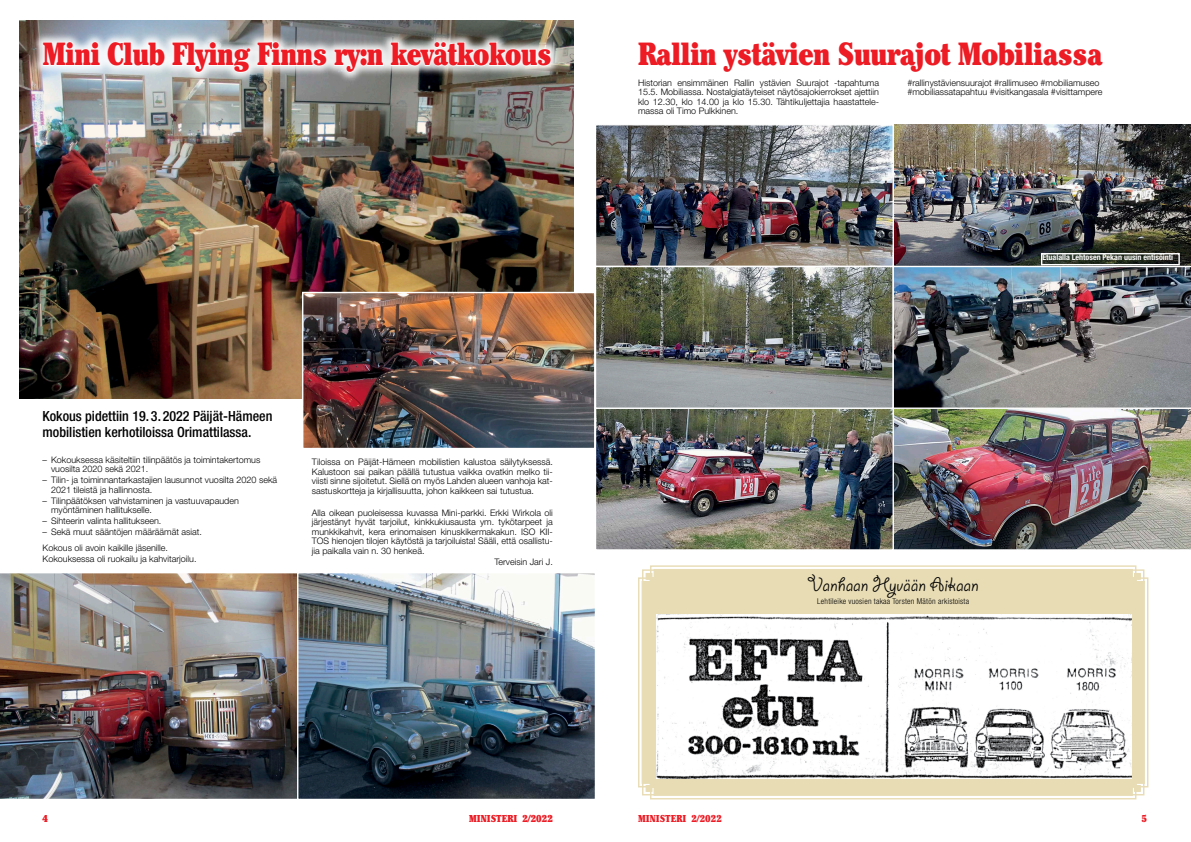
<style>
.page{position:relative;width:1191px;height:842px;background:#fff}
.page>*{position:absolute;margin:0;border:0;box-sizing:border-box;transform-origin:0 0}
.t1{font:900 condensed 32px "Cheltenham Std";letter-spacing:-.03em;color:#ec1b24;scale:.95 1}
.t2{font:900 condensed 32px "Cheltenham Std";letter-spacing:-.03em;color:#ec1b24}
.t3{font:22px "Giddyup Std";color:#000}
.t4{font:500 condensed 14px/16px "Helvetica Neue LT Pro";color:#000}
.t5{font:900 condensed 10px "Cheltenham Std";color:#ec1b24}
.t6{font:300 9px/9.5px "Helvetica Neue LT Pro";color:#000}
.t7{font:300 condensed 8px "Helvetica Neue LT Pro";letter-spacing:.03em;color:#000}
.t8{font:700 condensed 8px "Helvetica Neue LT Pro";color:#fff}
</style>
<div class="page">
<svg style="left:638px;top:565px;width:511px;height:235px"></svg>
<div style="left:641px;top:569px;width:504px;height:227px;background:#e8dcb5"></div>
<img style="left:299px;top:574px;width:295px;height:224px">
<img style="left:0;top:573px;width:297px;height:226px">
<div style="left:297px;top:572px;width:299px;height:228px;border:1px solid #fff"></div>
<img style="left:20px;top:21px;width:553px;height:377px">
<img style="left:304px;top:294px;width:289px;height:153px">
<div style="left:302px;top:292px;width:293px;height:157px;border:1px solid #fff"></div>
<div style="left:32px;top:31px;width:530px;height:52px;background:#fff;opacity:.9"></div>
<svg style="left:42px;top:41px;width:59px;height:25px"></svg>
<svg style="left:107px;top:41px;width:220px;height:32px"></svg>
<svg style="left:333px;top:48px;width:51px;height:25px"></svg>
<svg style="left:390px;top:41px;width:162px;height:26px"></svg>
<img style="left:597px;top:125px;width:594px;height:424px">
<img style="left:894px;top:409px;width:297px;height:141px">
<div style="left:595px;top:124px;width:299px;height:143px;border:1px solid #fff"></div>
<div style="left:595px;top:407px;width:299px;height:144px;border:1px solid #fff"></div>
<div style="left:595px;top:266px;width:299px;height:143px;border:1px solid #fff"></div>
<img style="left:892px;top:266px;width:299px;height:143px">
<div style="left:1041px;top:253px;width:138px;height:12px;border:1px solid #fff"></div>
<img style="left:656px;top:614px;width:475px;height:164px">
<h1 class="t1" style="left:43px;top:34px;width:538px">Mini Club Flying Finns ry:n kevätkokous</h1>
<h3 class="t4" style="left:43px;top:408px;width:231px">Kokous pidettiin 19. 3. 2022 Päijät-Hämeen mobilistien kerhotiloissa Orimattilassa.</h3>
<p class="t6" style="left:51px;top:454px;width:211px;text-indent:-9px">– Kokouksessa käsiteltiin tilinpäätös ja toimintakertomus vuosilta 2020 sekä 2021.</p>
<p class="t6" style="left:51px;top:475px;width:228px;text-indent:-9px">– Tilin- ja toiminnantarkastajien lausunnot vuosilta 2020 sekä<br>2021 tileistä ja hallinnosta.</p>
<p class="t6" style="left:51px;top:495px;width:189px;text-indent:-9px">– Tilinpäätöksen vahvistaminen ja vastuuvapauden myöntäminen hallitukselle.</p>
<p class="t6" style="left:43px;top:516px;width:120px">– Sihteerin valinta hallitukseen.</p>
<p class="t6" style="left:43px;top:523px;width:161px;line-height:16.6px">– Sekä muut sääntöjen määräämät asiat.<br>Kokous oli avoin kaikille jäsenille.</p>
<p class="t6" style="left:43px;top:554px;width:156px">Kokouksessa oli ruokailu ja kahvitarjoilu.</p>
<p class="t6" style="left:312px;top:457px;width:242px;text-align:justify">Tiloissa on Päijät-Hämeen mobilistien kalustoa säilytyksessä.<br>Kalustoon sai paikan päällä tutustua vaikka ovatkin melko tii&shy;viisti sinne sijoitetut. Siellä on myös Lahden alueen vanhoja kat&shy;sastuskortteja ja kirjallisuutta, johon kaikkeen sai tutustua.</p>
<p class="t6" style="left:312px;top:507px;width:242px;text-align:justify">Alla oikean puoleisessa kuvassa Mini-parkki. Erkki Wirkola oli järjestänyt hyvät tarjoilut, kinkkukiusausta ym. tykötarpeet ja munkkikahvit, kera erinomaisen kinuskikermakakun. ISO KII-TOS hienojen tilojen käytöstä ja tarjoiluista! Sääli, että osallistu&shy;jia paikalla vain n. 30 henkeä.</p>
<p class="t6" style="left:494px;top:556px;width:60px">Terveisin Jari J.</p>
<h1 class="t2" style="left:638px;top:34px;width:466px">Rallin ystävien Suurajot Mobiliassa</h1>
<p class="t6" style="left:638px;top:78px;width:242px;text-align:justify">Historian ensimmäinen Rallin ystävien Suurajot -tapahtuma 15.5. Mobiliassa. Nostalgiatäyteiset näytösajokierrokset ajettiin klo 12.30, klo 14.00 ja klo 15.30. Tähtikuljettajia haastattele&shy;massa oli Timo Pulkkinen.</p>
<p class="t6" style="left:907px;top:78px;width:197px">#rallinystäviensuurajot #rallimuseo #mobiliamuseo #mobiliassatapahtuu #visitkangasala #visittampere</p>
<p class="t8" style="left:1042px;top:252px;width:132px">Etualalla Lehtosen Pekan uusin entisöinti</p>
<h2 class="t3" style="left:807px;top:573px;width:173px">Vanhaan Hyvään Aikaan</h2>
<p class="t7" style="left:817px;top:597px;width:153px">Lehtileike vuosien takaa Torsten Mätön arkistoista</p>
<p class="t5" style="left:43px;top:812px;width:7px">4</p>
<p class="t5" style="left:469px;top:812px;width:14px">Miinister</p>
<p class="t5" style="left:513px;top:812px;width:41px">I 2/2022</p>
<p class="t5" style="left:638px;top:812px;width:14px">Minister</p>
<p class="t5" style="left:682px;top:812px;width:41px">I 2/2022</p>
<p class="t5" style="left:1141px;top:812px;width:7px">5</p>
</div>
